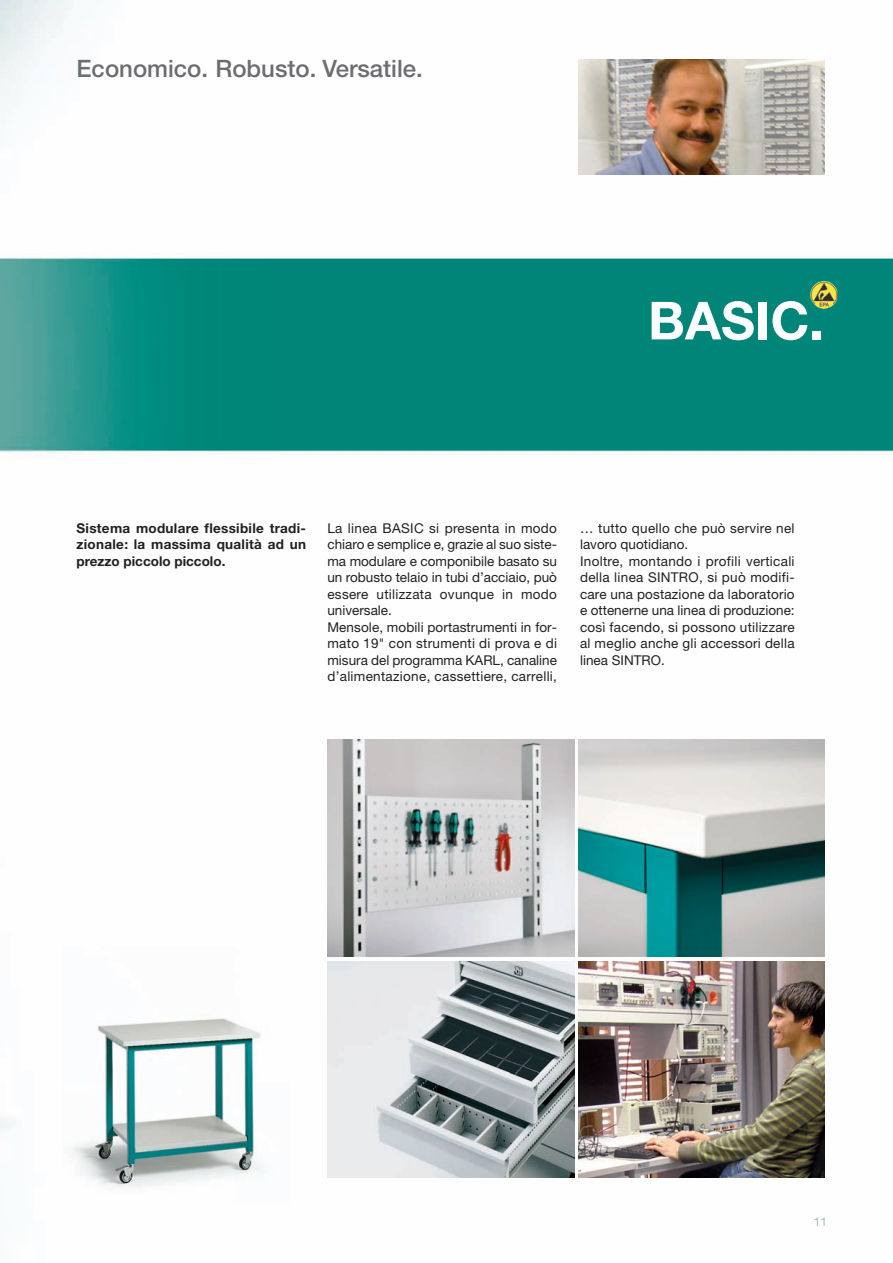
<style>
.page{position:relative;width:893px;height:1263px;background:#fff}
.page>*{position:absolute;margin:0;border:0;box-sizing:border-box;transform-origin:0 0}
.t1{font:700 52.5px "Helvetica Neue";color:#fff}
.t2{font:500 24px "Helvetica Neue";color:#6c6d70}
.t3{font:13.5px/16.5px "Helvetica Neue";letter-spacing:.015em;color:#231f20}
.t4{font:700 13.5px/16.5px "Helvetica Neue";letter-spacing:.02em;color:#231f20;text-align:justify}
.t5{font:12px "Helvetica Neue";color:#a7b6be}
</style>
<div class="page">
<img style="left:0;top:0;width:893px;height:1178px">
<img style="left:578px;top:60px;width:247px;height:114px">
<img style="left:578px;top:961px;width:247px;height:217px">
<img style="left:62px;top:946px;width:227px;height:242px">
<img style="left:578px;top:740px;width:247px;height:217px">
<img style="left:327px;top:740px;width:247px;height:217px">
<img style="left:810px;top:281px;width:28px;height:28px">
<img style="left:327px;top:961px;width:247px;height:217px">
<h2 class="t2" style="left:77px;top:60px;width:348px">Economico. Robusto. Versatile.</h2>
<h1 class="t1" style="left:648px;top:302px;width:177px">BASIC.</h1>
<p class="t4" style="left:77px;top:521px;width:231px">Sistema modulare flessibile tradi&shy;zionale: la massima qualità ad un prezzo piccolo piccolo.</p>
<p class="t3" style="left:327px;top:521px;width:231px">La linea BASIC si presenta in modo chiaro e semplice e, grazie al suo siste&shy;ma modulare e componibile basato su un robusto telaio in tubi d’acciaio, può essere utilizzata ovunque in modo universale.<br>Mensole, mobili portastrumenti in for&shy;mato 19" con strumenti di prova e di misura del programma KARL, canaline d’alimentazione, cassettiere, carrelli,</p>
<p class="t3" style="left:580px;top:521px;width:216px">… tutto quello che può servire nel lavoro quotidiano.<br>Inoltre, montando i profili verticali della linea SINTRO, si può modifi&shy;care una postazione da laboratorio e ottenerne una linea di produzione: così facendo, si possono utilizzare al meglio anche gli accessori della linea SINTRO.</p>
<p class="t5" style="left:814px;top:1217px;width:15px">11</p>
</div>
